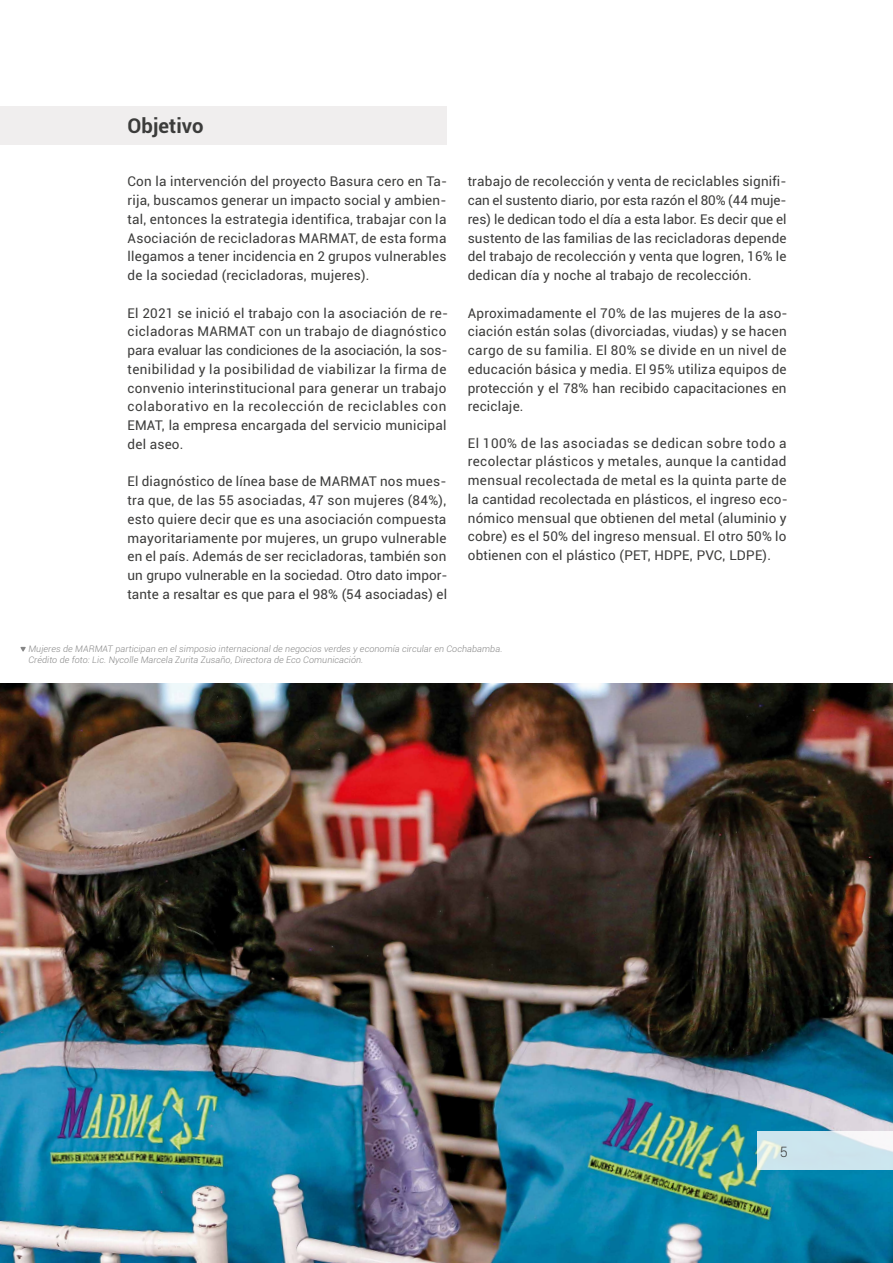
<style>
.page{position:relative;width:893px;height:1263px;background:#fff}
.page>*{position:absolute;margin:0;border:0;box-sizing:border-box;transform-origin:0 0}
.t1{font:700 20.25px "Roboto";letter-spacing:.005em;color:#3c3c3b}
.t2{font:300 14.25px "Roboto";color:#3c3c3b}
.t3{font:13.5px/18.8px "Roboto";letter-spacing:.015em;color:#3c3c3b;text-align:justify}
.t4{font:italic 300 9px/10.8px "Roboto";letter-spacing:.01em;color:#868686}
</style>
<div class="page">
<svg style="left:20px;top:647px;width:6px;height:5px"></svg>
<img style="left:0;top:684px;width:893px;height:579px">
<div style="left:0;top:106px;width:446px;height:39px;background:#f0eeee"></div>
<svg style="left:758px;top:1132px;width:135px;height:38px;background:#d3e7ed"></svg>
<h1 class="t1" style="left:128px;top:111px;width:78px">Objetivo</h1>
<p class="t3" style="left:128px;top:172px;width:321px">Con la intervención del proyecto Basura cero en Ta&shy;rija, buscamos generar un impacto social y ambien&shy;tal, entonces la estrategia identifica, trabajar con la Asociación de recicladoras MARMAT, de esta forma llegamos a tener incidencia en 2 grupos vulnerables de la sociedad (recicladoras, mujeres).</p>
<p class="t3" style="left:128px;top:303px;width:322px;text-align:left">El 2021 se inició el trabajo con la asociación de re&shy;cicladoras MARMAT con un trabajo de diagnóstico para evaluar las condiciones de la asociación, la sos&shy;tenibilidad y la posibilidad de viabilizar la firma de convenio interinstitucional para generar un trabajo colaborativo en la recolección de reciclables con EMAT, la empresa encargada del servicio municipal del aseo.</p>
<p class="t3" style="left:128px;top:472px;width:322px">El diagnóstico de línea base de MARMAT nos mues&shy;tra que, de las 55 asociadas, 47 son mujeres (84%), esto quiere decir que es una asociación compuesta mayoritariamente por mujeres, un grupo vulnerable en el país. Además de ser recicladoras, también son un grupo vulnerable en la sociedad. Otro dato impor&shy;tante a resaltar es que para el 98% (54 asociadas) el</p>
<p class="t3" style="left:468px;top:172px;width:320px">trabajo de recolección y venta de reciclables signifi&shy;can el sustento diario, por esta razón el 80% (44 muje&shy;res) le dedican todo el día a esta labor. Es decir que el sustento de las familias de las recicladoras depende del trabajo de recolección y venta que logren, 16% le dedican día y noche al trabajo de recolección.</p>
<p class="t3" style="left:468px;top:303px;width:321px">Aproximadamente el 70% de las mujeres de la aso&shy;ciación están solas (divorciadas, viudas) y se hacen cargo de su familia. El 80% se divide en un nivel de educación básica y media. El 95% utiliza equipos de protección y el 78% han recibido capacitaciones en reciclaje.</p>
<p class="t3" style="left:468px;top:433px;width:321px">El 100% de las asociadas se dedican sobre todo a recolectar plásticos y metales, aunque la cantidad mensual recolectada de metal es la quinta parte de la cantidad recolectada en plásticos, el ingreso eco&shy;nómico mensual que obtienen del metal (aluminio y cobre) es el 50% del ingreso mensual. El otro 50% lo obtienen con el plástico (PET, HDPE, PVC, LDPE).</p>
<p class="t4" style="left:28px;top:643px;width:476px">Mujeres de MARMAT participan en el simposio internacional de negocios verdes y economía circular en Cochabamba.<br>Crédito de foto: Lic. Nycolle Marcela Zurita Zusaño, Directora de Eco Comunicación.</p>
<p class="t2" style="left:780px;top:1142px;width:9px">5</p>
</div>
